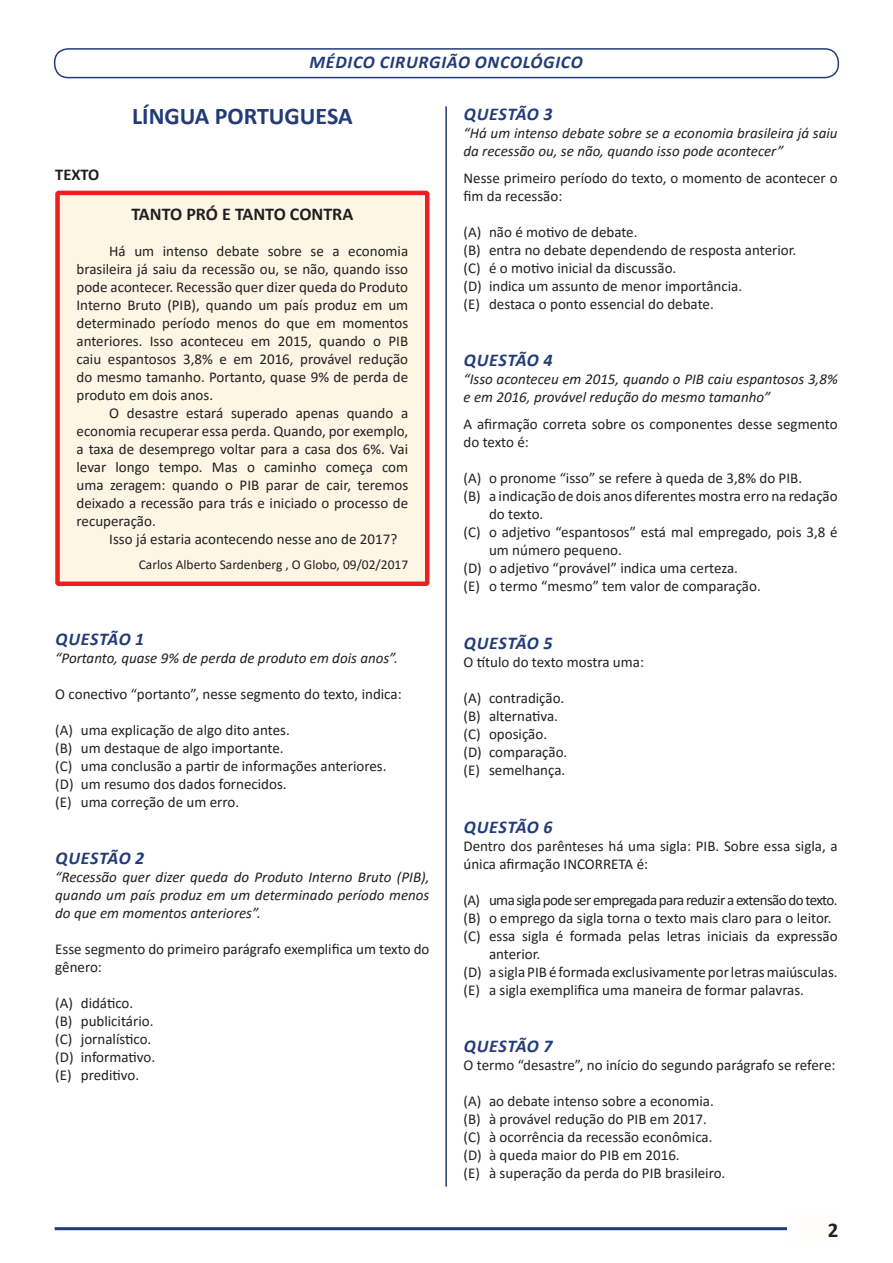
<style>
.page{position:relative;width:893px;height:1263px;background:#fff}
.page>*{position:absolute;margin:0;border:0;box-sizing:border-box;transform-origin:0 0}
.TITULO{font:700 24px "Calibri";color:#223b79}
.t1{font:700 21px "Calibri";color:#231f20}
.QUSTÃO{font:italic 700 18px "Calibri";letter-spacing:.03em;color:#223b79}
.TEXTO{font:700 18px "Calibri";color:#231f20}
.TEXTO-2{font:700 16.5px "Calibri";color:#231f20}
.ALTERNATIVAS{font:15px/18px "Calibri";color:#231f20}
.TEXTO-3{font:15px/18px "Calibri";color:#231f20}
.TEXTO-4{font:italic 15px/18px "Calibri";color:#231f20}
.ALTERNATIVAS-2{font:15px "Calibri";letter-spacing:-.04em;color:#231f20}
.TEXTO-5{font:13.5px "Calibri";color:#231f20}
</style>
<div class="page">
<div style="left:54px;top:48px;width:785px;height:30px;border:2px solid #223b79;border-radius:14px"></div>
<hr style="left:55px;top:1227px;width:783px;height:3px;background:#223b79">
<div style="left:787px;top:1213px;width:51px;height:32px;background:#fffefd"></div>
<hr style="left:445px;top:106px;width:2px;height:1080px;background:#223b79">
<div style="left:55px;top:191px;width:374px;height:395px;background:#fdf6e4;border:4px solid #ee1f23"></div>
<p class="QUSTÃO" style="left:310px;top:49px;width:275px">MÉDICO CIRURGIÃO ONCOLÓGICO</p>
<p class="TEXTO-2" style="left:55px;top:163px;width:46px">TEXTO</p>
<p class="TITULO" style="left:132px;top:99px;width:222px">LÍNGUA PORTUGUESA</p>
<p class="TEXTO" style="left:131px;top:201px;width:223px">TANTO PRÓ E TANTO CONTRA</p>
<p class="TEXTO-3" style="left:77px;top:241px;width:333px;text-align:justify;text-indent:33px">Há um intenso debate sobre se a economia brasileira já saiu da recessão ou, se não, quando isso pode acontecer. Recessão quer dizer queda do Produto Interno Bruto (PIB), quando um país produz em um determinado período menos do que em momentos anteriores. Isso aconteceu em 2015, quando o PIB caiu espantosos 3,8% e em 2016, provável redução do mesmo tamanho. Portanto, quase 9% de perda de produto em dois anos.</p>
<p class="TEXTO-3" style="left:77px;top:403px;width:333px;text-align:justify;text-indent:33px">O desastre estará superado apenas quando a economia recuperar essa perda. Quando, por exemplo, a taxa de desemprego voltar para a casa dos 6%. Vai levar longo tempo. Mas o caminho começa com uma zeragem: quando o PIB parar de cair, teremos deixado a recessão para trás e iniciado o processo de recuperação.</p>
<p class="TEXTO-3" style="left:109px;top:529px;width:290px">Isso já estaria acontecendo nesse ano de 2017?</p>
<p class="TEXTO-5" style="left:139px;top:555px;width:271px">Carlos Alberto Sardenberg , O Globo, 09/02/2017</p>
<p class="QUSTÃO" style="left:56px;top:626px;width:90px">QUESTÃO 1</p>
<p class="TEXTO-4" style="left:55px;top:648px;width:344px">“Portanto, quase 9% de perda de produto em dois anos”.</p>
<p class="TEXTO-3" style="left:55px;top:684px;width:348px">O conectivo “portanto”, nesse segmento do texto, indica:</p>
<p class="ALTERNATIVAS" style="left:55px;top:720px;width:236px">(A) uma explicação de algo dito antes.</p>
<p class="ALTERNATIVAS" style="left:55px;top:738px;width:230px">(B) um destaque de algo importante.</p>
<p class="ALTERNATIVAS" style="left:55px;top:756px;width:333px">(C) uma conclusão a partir de informações anteriores.</p>
<p class="ALTERNATIVAS" style="left:55px;top:774px;width:233px">(D) um resumo dos dados fornecidos.</p>
<p class="ALTERNATIVAS" style="left:55px;top:792px;width:185px">(E) uma correção de um erro.</p>
<p class="QUSTÃO" style="left:56px;top:845px;width:90px">QUESTÃO 2</p>
<p class="TEXTO-4" style="left:55px;top:867px;width:376px;text-align:justify">“Recessão quer dizer queda do Produto Interno Bruto (PIB), quando um país produz em um determinado período menos do que em momentos anteriores”.</p>
<p class="TEXTO-3" style="left:55px;top:940px;width:376px">Esse segmento do primeiro parágrafo exemplifica um texto do gênero:</p>
<p class="ALTERNATIVAS" style="left:55px;top:994px;width:80px">(A) didático.</p>
<p class="ALTERNATIVAS" style="left:55px;top:1012px;width:100px">(B) publicitário.</p>
<p class="ALTERNATIVAS" style="left:55px;top:1030px;width:98px">(C) jornalístico.</p>
<p class="ALTERNATIVAS" style="left:55px;top:1048px;width:101px">(D) informativo.</p>
<p class="ALTERNATIVAS" style="left:55px;top:1066px;width:85px">(E) preditivo.</p>
<p class="QUSTÃO" style="left:464px;top:101px;width:90px">QUESTÃO 3</p>
<p class="TEXTO-4" style="left:463px;top:123px;width:376px">“Há um intenso debate sobre se a economia brasileira já saiu da recessão ou, se não, quando isso pode acontecer”</p>
<p class="TEXTO-3" style="left:463px;top:168px;width:376px">Nesse primeiro período do texto, o momento de acontecer o fim da recessão:</p>
<p class="ALTERNATIVAS" style="left:463px;top:222px;width:176px">(A) não é motivo de debate.</p>
<p class="ALTERNATIVAS" style="left:463px;top:240px;width:334px">(B) entra no debate dependendo de resposta anterior.</p>
<p class="ALTERNATIVAS" style="left:463px;top:258px;width:214px">(C) é o motivo inicial da discussão.</p>
<p class="ALTERNATIVAS" style="left:463px;top:276px;width:280px">(D) indica um assunto de menor importância.</p>
<p class="ALTERNATIVAS" style="left:463px;top:294px;width:252px">(E) destaca o ponto essencial do debate.</p>
<p class="QUSTÃO" style="left:464px;top:348px;width:90px">QUESTÃO 4</p>
<p class="TEXTO-4" style="left:463px;top:370px;width:376px">“Isso aconteceu em 2015, quando o PIB caiu espantosos 3,8% e em 2016, provável redução do mesmo tamanho”</p>
<p class="TEXTO-3" style="left:463px;top:415px;width:376px">A afirmação correta sobre os componentes desse segmento do texto é:</p>
<p class="ALTERNATIVAS" style="left:463px;top:469px;width:340px">(A) o pronome “isso” se refere à queda de 3,8% do PIB.</p>
<p class="ALTERNATIVAS" style="left:489px;top:487px;width:350px;text-indent:-26px">(B) a indicação de dois anos diferentes mostra erro na redação do texto.</p>
<p class="ALTERNATIVAS" style="left:489px;top:523px;width:350px;text-indent:-26px">(C) o adjetivo “espantosos” está mal empregado, pois 3,8 é um número pequeno.</p>
<p class="ALTERNATIVAS" style="left:463px;top:559px;width:276px">(D) o adjetivo “provável” indica uma certeza.</p>
<p class="ALTERNATIVAS" style="left:463px;top:577px;width:299px">(E) o termo “mesmo” tem valor de comparação.</p>
<p class="QUSTÃO" style="left:464px;top:630px;width:90px">QUESTÃO 5</p>
<p class="TEXTO-3" style="left:463px;top:653px;width:182px">O título do texto mostra uma:</p>
<p class="ALTERNATIVAS" style="left:463px;top:689px;width:102px">(A) contradição.</p>
<p class="ALTERNATIVAS" style="left:463px;top:707px;width:96px">(B) alternativa.</p>
<p class="ALTERNATIVAS" style="left:463px;top:725px;width:85px">(C) oposição.</p>
<p class="ALTERNATIVAS" style="left:463px;top:743px;width:105px">(D) comparação.</p>
<p class="ALTERNATIVAS" style="left:463px;top:761px;width:103px">(E) semelhança.</p>
<p class="QUSTÃO" style="left:464px;top:814px;width:90px">QUESTÃO 6</p>
<p class="TEXTO-3" style="left:463px;top:836px;width:376px">Dentro dos parênteses há uma sigla: PIB. Sobre essa sigla, a única afirmação INCORRETA é:</p>
<p class="ALTERNATIVAS-2" style="left:463px;top:889px;width:376px">(A) uma sigla pode ser empregada para reduzir a extensão do texto.</p>
<p class="ALTERNATIVAS" style="left:463px;top:908px;width:369px">(B) o emprego da sigla torna o texto mais claro para o leitor.</p>
<p class="ALTERNATIVAS" style="left:489px;top:926px;width:350px;text-indent:-26px">(C) essa sigla é formada pelas letras iniciais da expressão anterior.</p>
<p class="ALTERNATIVAS" style="left:463px;top:962px;width:376px">(D) a sigla PIB é formada exclusivamente por letras maiúsculas.</p>
<p class="ALTERNATIVAS" style="left:463px;top:980px;width:342px">(E) a sigla exemplifica uma maneira de formar palavras.</p>
<p class="QUSTÃO" style="left:464px;top:1033px;width:90px">QUESTÃO 7</p>
<p class="TEXTO-3" style="left:463px;top:1056px;width:373px">O termo “desastre”, no início do segundo parágrafo se refere:</p>
<p class="ALTERNATIVAS" style="left:463px;top:1092px;width:252px">(A) ao debate intenso sobre a economia.</p>
<p class="ALTERNATIVAS" style="left:463px;top:1110px;width:245px">(B) à provável redução do PIB em 2017.</p>
<p class="ALTERNATIVAS" style="left:463px;top:1128px;width:251px">(C) à ocorrência da recessão econômica.</p>
<p class="ALTERNATIVAS" style="left:463px;top:1146px;width:218px">(D) à queda maior do PIB em 2016.</p>
<p class="ALTERNATIVAS" style="left:463px;top:1164px;width:263px">(E) à superação da perda do PIB brasileiro.</p>
<p class="t1" style="left:828px;top:1215px;width:12px">2</p>
</div>
